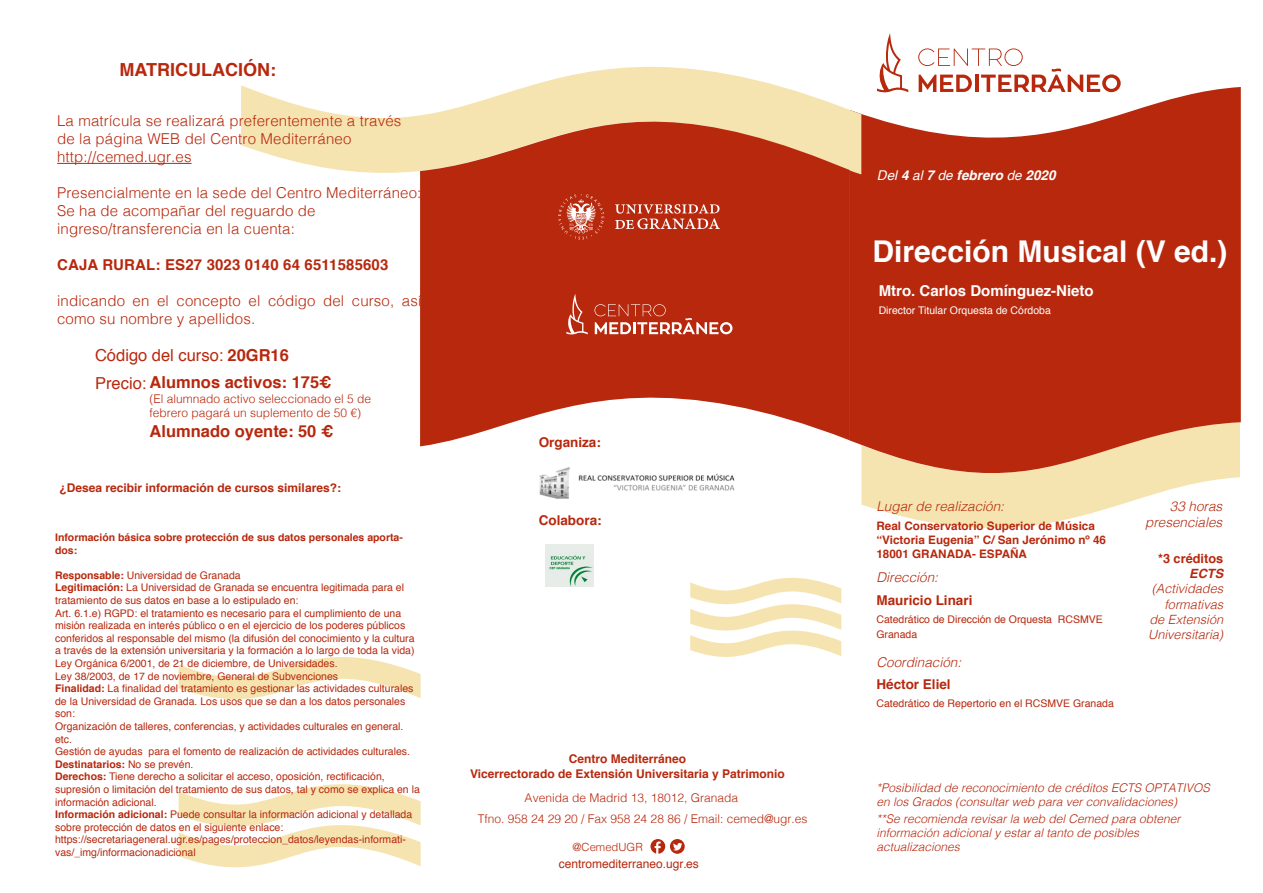
<style>
.page{position:relative;width:1263px;height:893px;background:#fff}
.page>*{position:absolute;margin:0;border:0;box-sizing:border-box;transform-origin:0 0}
.t1{font:700 30px "Helvetica";color:#fff}
.t2{font:700 18px "Helvetica";color:#b7280d}
.t3{font:700 16.5px "Helvetica";color:#b7280d}
.t4{font:16.5px "Helvetica";color:#b7280d}
.t5{font:300 15px/18px "Helvetica";letter-spacing:.01em;color:#b7280d}
.t6{font:700 15px "Helvetica";letter-spacing:.01em;color:#b7280d}
.t7{font:700 15px "Helvetica";color:#fff}
.t8{font:italic 300 13.5px "Helvetica";color:#b7280d}
.t9{font:700 13.5px "Helvetica";color:#b7280d}
.t10{font:italic 700 13.5px "Helvetica";color:#fff}
.t11{font:italic 300 12.75px/15.3px "Helvetica";color:#b7280d;text-align:right}
.t12{font:700 12.75px "Helvetica";color:#b7280d}
.t13{font:italic 300 12px/14.4px "Helvetica";color:#b7280d}
.t14{font:300 12px/14.4px "Helvetica";color:#b7280d}
.t15{font:700 12px "Helvetica";color:#b7280d}
.t16{font:12px "Helvetica";color:#b7280d}
.t17{font:700 11.7px/14.1px "Helvetica";color:#b7280d}
.t18{font:300 11.25px "Helvetica";color:#b7280d}
.t19{font:10.5px/12.6px "Helvetica";color:#b7280d}
.t20{font:700 10.5px/12.6px "Helvetica";color:#b7280d}
.t21{font:10.5px "Helvetica";color:#fff}
.t22{font:italic 300 7.5px "Helvetica";color:#231f20}
.s1{font-weight:700}
.s2{font-weight:400}
</style>
<div class="page">
<svg style="left:861px;top:490px;width:307px;height:38px;fill:#f6e4b0"></svg>
<svg style="left:850px;top:87px;width:391px;height:403px;background:#c2492e"></svg>
<svg style="left:179px;top:784px;width:242px;height:84px"></svg>
<svg style="left:179px;top:657px;width:242px;height:43px"></svg>
<svg style="left:690px;top:577px;width:151px;height:80px"></svg>
<svg style="left:241px;top:66px;width:620px;height:127px"></svg>
<svg style="left:420px;top:100px;width:430px;height:346px;background:#c55439"></svg>
<svg style="left:650px;top:839px;width:35px;height:15px"></svg>
<svg style="left:566px;top:294px;width:22px;height:41px"></svg>
<svg style="left:594px;top:304px;width:138px;height:30px;background:#c65742"></svg>
<svg style="left:558px;top:194px;width:46px;height:46px;background:#c5553f"></svg>
<svg style="left:615px;top:204px;width:105px;height:25px;background:#c95f4b"></svg>
<hr style="left:57px;top:163px;width:135px;height:1px;background:#b7280d">
<svg style="left:877px;top:33px;width:31px;height:60px"></svg>
<svg style="left:918px;top:48px;width:203px;height:44px"></svg>
<img style="left:539px;top:467px;width:196px;height:32px">
<img style="left:546px;top:544px;width:47px;height:43px">
<h2 class="t2" style="left:120px;top:55px;width:158px">MATRICULACIÓN:</h2>
<h3 class="t5" style="left:57px;top:111px;width:346px">La matrícula se realizará preferentemente a través de la página WEB del Centro Mediterráneo http://cemed.ugr.es</h3>
<h3 class="t5" style="left:57px;top:183px;width:366px">Presencialmente en la sede del Centro Mediterráneo:<br>Se ha de acompañar del reguardo de ingreso/transferencia en la cuenta:</h3>
<h3 class="t6" style="left:57px;top:253px;width:333px">CAJA RURAL: ES27 3023 0140 64 6511585603</h3>
<h3 class="t5" style="left:57px;top:291px;width:366px">indicando en el concepto el código del curso, así como su nombre y apellidos.</h3>
<p class="t4" style="left:95px;top:343px;width:195px">Código del curso: <span class="s1">20GR16</span></p>
<p class="t3" style="left:95px;top:369px;width:238px"><span class="s2">Precio:</span> Alumnos activos: 175€</p>
<p class="t14" style="left:150px;top:390px;width:223px">(El alumnado activo seleccionado el 5 de febrero pagará un suplemento de 50 €)</p>
<p class="t3" style="left:150px;top:418px;width:185px">Alumnado oyente: 50 €</p>
<p class="t15" style="left:60px;top:478px;width:283px">¿Desea recibir información de cursos similares?:</p>
<p class="t9" style="left:539px;top:432px;width:64px">Organiza:</p>
<p class="t9" style="left:539px;top:509px;width:65px">Colabora:</p>
<p class="t20" style="left:55px;top:531px;width:349px">Información básica sobre protección de sus datos personales aporta&shy;dos:</p>
<p class="t19" style="left:55px;top:569px;width:366px"><span class="s1">Responsable:</span> Universidad de Granada<br><span class="s1">Legitimación:</span> La Universidad de Granada se encuentra legitimada para el tratamiento de sus datos en base a lo estipulado en:<br>Art. 6.1.e) RGPD: el tratamiento es necesario para el cumplimiento de una misión realizada en interés público o en el ejercicio de los poderes públicos conferidos al responsable del mismo (la difusión del conocimiento y la cultura a través de la extensión universitaria y la formación a lo largo de toda la vida)<br>Ley Orgánica 6/2001, de 21 de diciembre, de Universidades.<br>Ley 38/2003, de 17 de noviembre, General de Subvenciones<br><span class="s1">Finalidad:</span> La finalidad del tratamiento es gestionar las actividades culturales de la Universidad de Granada. Los usos que se dan a los datos personales son:<br>Organización de talleres, conferencias, y actividades culturales en general. etc.<br>Gestión de ayudas para el fomento de realización de actividades culturales.<br><span class="s1">Destinatarios:</span> No se prevén.<br><span class="s1">Derechos:</span> Tiene derecho a solicitar el acceso, oposición, rectificación, supresión o limitación del tratamiento de sus datos, tal y como se explica en la información adicional.<br><span class="s1">Información adicional:</span> Puede consultar la información adicional y detallada sobre protección de datos en el siguiente enlace: https://secretariageneral.ugr.es/pages/proteccion_datos/leyendas-informati&shy;vas/_img/informacionadicional</p>
<p class="t15" style="left:569px;top:749px;width:119px">Centro Mediterráneo</p>
<p class="t15" style="left:470px;top:764px;width:316px">Vicerrectorado de Extensión Universitaria y Patrimonio</p>
<p class="t14" style="left:525px;top:790px;width:215px">Avenida de Madrid 13, 18012, Granada</p>
<p class="t14" style="left:478px;top:811px;width:331px">Tfno. 958 24 29 20 / Fax 958 24 28 86 / Email: cemed@ugr.es</p>
<p class="t22" style="left:176px;top:840px;width:4px">.</p>
<p class="t18" style="left:573px;top:837px;width:72px">@CemedUGR</p>
<p class="t16" style="left:559px;top:854px;width:142px">centromediterraneo.ugr.es</p>
<p class="t10" style="left:877px;top:164px;width:180px"><span class="s2">Del</span> 4 <span class="s2">al</span> 7 <span class="s2">de</span> febrero <span class="s2">de</span> 2020</p>
<p class="t1" style="left:872px;top:227px;width:357px">Dirección Musical (V ed.)</p>
<p class="t7" style="left:879px;top:279px;width:217px">Mtro. Carlos Domínguez-Nieto</p>
<p class="t21" style="left:879px;top:303px;width:174px">Director Titular Orquesta de Córdoba</p>
<p class="t8" style="left:876px;top:494px;width:129px">Lugar de realización:</p>
<p class="t17" style="left:876px;top:519px;width:231px">Real Conservatorio Superior de Música “Victoria Eugenia” C/ San Jerónimo nº 46<br>18001 GRANADA- ESPAÑA</p>
<p class="t8" style="left:876px;top:566px;width:63px">Dirección:</p>
<p class="t9" style="left:876px;top:589px;width:98px">Mauricio Linari</p>
<p class="t19" style="left:876px;top:612px;width:228px;line-height:15px">Catedrático de Dirección de Orquesta RCSMVE<br>Granada</p>
<p class="t8" style="left:876px;top:650px;width:86px">Coordinación:</p>
<p class="t9" style="left:876px;top:674px;width:76px">Héctor Eliel</p>
<p class="t19" style="left:876px;top:698px;width:239px">Catedrático de Repertorio en el RCSMVE Granada</p>
<p class="t8" style="left:1170px;top:494px;width:54px">33 horas</p>
<p class="t8" style="left:1145px;top:510px;width:79px">presenciales</p>
<p class="t12" style="left:1158px;top:548px;width:67px">*3 créditos</p>
<p class="t11" style="left:1148px;top:565px;width:77px"><span class="s1">ECTS </span>(Actividades formativas de Extensión<br>Universitaria)</p>
<p class="t13" style="left:876px;top:780px;width:335px">*Posibilidad de reconocimiento de créditos ECTS OPTATIVOS en los Grados (consultar web para ver convalidaciones)</p>
<p class="t13" style="left:876px;top:810px;width:306px">**Se recomienda revisar la web del Cemed para obtener información adicional y estar al tanto de posibles actualizaciones</p>
</div>
